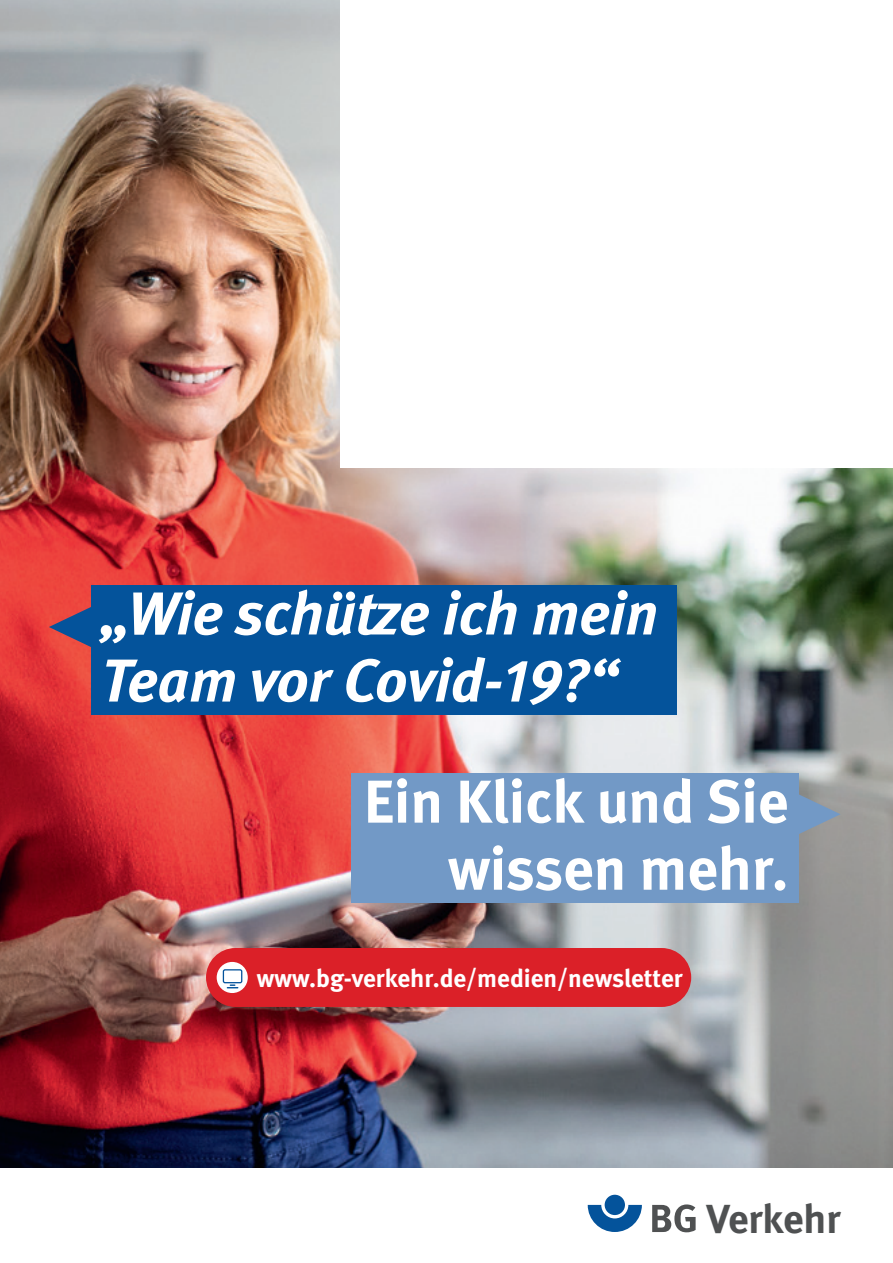
<style>
.page{position:relative;width:893px;height:1263px;background:#fff}
.page>*{position:absolute;margin:0;border:0;box-sizing:border-box;transform-origin:0 0}
.U4_1{font:italic 700 60.3px/67.1px "DGUV Meta";letter-spacing:-.005em;color:#fff}
.U4_2{font:700 60.3px/67.1px "DGUV Meta";color:#fff;text-align:right}
.t1{font:700 40.5px "DGUV Meta";color:#4f5152}
.U4_3{font:700 25.2px "DGUV Meta";color:#fff}
</style>
<div class="page">
<img style="left:0;top:0;width:893px;height:1167px">
<div style="left:340px;top:0;width:553px;height:468px;background:#fff"></div>
<svg style="left:588px;top:1205px;width:54px;height:27px"></svg>
<div style="left:605px;top:1195px;width:20px;height:20px;background:#04539b;border-radius:50%"></div>
<svg style="left:652px;top:1204px;width:44px;height:28px"></svg>
<div style="left:206px;top:948px;width:485px;height:59px;background:#db2028;border-radius:29px"></div>
<svg style="left:217px;top:962px;width:31px;height:31px"></svg>
<div style="left:223px;top:970px;width:19px;height:13px;background:#fff;border-radius:2px"></div>
<div style="left:223px;top:969px;width:19px;height:14px;border:1px solid #04539b;border-radius:2px"></div>
<svg style="left:227px;top:984px;width:11px;height:4px"></svg>
<div style="left:91px;top:585px;width:585px;height:129px;background:#04539b"></div>
<svg style="left:49px;top:607px;width:42px;height:40px;background:#784e6d"></svg>
<div style="left:351px;top:773px;width:447px;height:129px;background:#7299c6"></div>
<svg style="left:798px;top:794px;width:42px;height:40px;background:#8599af"></svg>
<h1 class="U4_1" style="left:101px;top:582px;width:558px">„Wie schütze ich mein<br>Team vor Covid-19?“</h1>
<h2 class="U4_2" style="left:364px;top:770px;width:426px">Ein Klick und Sie wissen mehr.</h2>
<p class="U4_3" style="left:257px;top:963px;width:427px">www.bg-verkehr.de/medien/newsletter</p>
<h2 class="t1" style="left:707px;top:1194px;width:135px">Verkehr</h2>
</div>
